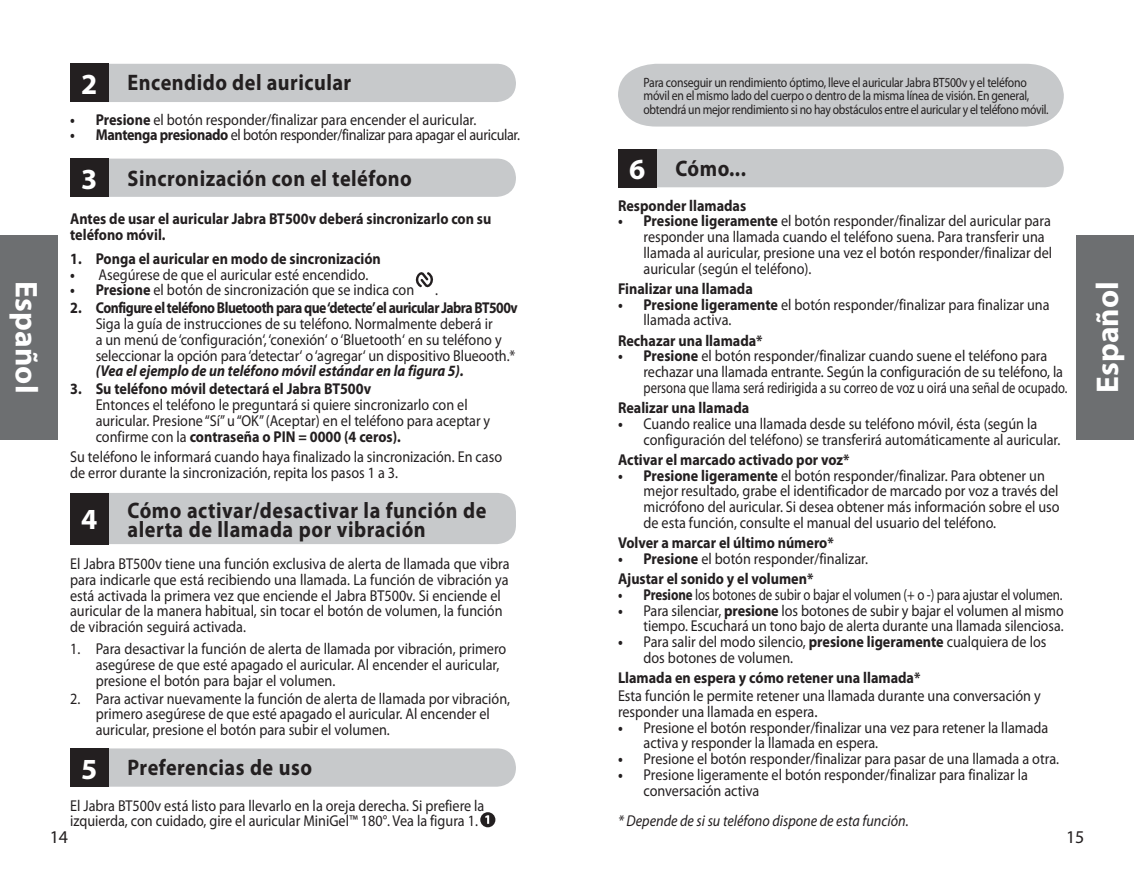
<style>
.page{position:relative;width:1134px;height:891px;background:#fff}
.page>*{position:absolute;margin:0;border:0;box-sizing:border-box;transform-origin:0 0}
.t1{font:700 31.5px "Myriad Pro";letter-spacing:.005em;color:#fff}
.t2{font:700 29.25px "Myriad Pro";color:#fff}
.t3{font:700 22.5px/19.1px "Myriad Pro";letter-spacing:.025em;color:#231f20;scale:.9 1}
.t4{font:18px "Myriad Pro";color:#231f20}
.t5{font:15.75px/15.8px "Myriad Pro";color:#231f20;scale:.9 1}
.t6{font:700 15.75px/15.8px "Myriad Pro";color:#231f20;scale:.9 1}
.t7{font:700 15.75px "Myriad Pro";letter-spacing:-.035em;color:#231f20;scale:.9 1}
.t8{font:15.75px "Myriad Pro";letter-spacing:-.025em;color:#231f20;scale:.9 1}
.t9{font:15.75px "Myriad Pro";color:#231f20;scale:.82 1}
.t10{font:italic 700 15.75px "Myriad Pro";color:#231f20;scale:.9 1}
.t11{font:italic 15.75px "Myriad Pro";color:#231f20;scale:.9 1}
.t12{font:13.5px/13.5px "Myriad Pro";letter-spacing:-.02em;color:#231f20;scale:.87 1}
.s1{font-size:29.25px;color:#fff}
.s2{font-weight:700}
.s3{font-weight:400}
.s4{font-size:16.88px}
</style>
<div class="page">
<div style="left:0;top:235px;width:57px;height:204px;background:#6d6f71"></div>
<div style="left:1077px;top:235px;width:57px;height:204px;background:#6d6f71"></div>
<div style="left:70px;top:493px;width:446px;height:51px;background:#c7c9cb;border-radius:19px"></div>
<div style="left:70px;top:493px;width:38px;height:51px;background:#231f20"></div>
<div style="left:70px;top:748px;width:446px;height:39px;background:#c7c9cb;border-radius:19px"></div>
<div style="left:70px;top:748px;width:38px;height:39px;background:#231f20"></div>
<div style="left:70px;top:159px;width:446px;height:38px;background:#c7c9cb;border-radius:19px"></div>
<div style="left:70px;top:159px;width:38px;height:38px;background:#231f20"></div>
<div style="left:70px;top:64px;width:446px;height:38px;background:#c7c9cb;border-radius:19px"></div>
<div style="left:70px;top:64px;width:38px;height:38px;background:#231f20"></div>
<div style="left:618px;top:64px;width:446px;height:63px;background:#c7c9cb"></div>
<div style="left:618px;top:149px;width:446px;height:38px;background:#c7c9cb;border-radius:19px"></div>
<div style="left:618px;top:149px;width:38px;height:38px;background:#231f20"></div>
<svg style="left:415px;top:272px;width:18px;height:16px"></svg>
<svg style="left:480px;top:812px;width:15px;height:15px"></svg>
<svg style="left:485px;top:815px;width:4px;height:9px"></svg>
<h1 class="t1" style="left:47px;top:281px;width:114px;rotate:90deg">Español</h1>
<h3 class="t3" style="left:81px;top:72px;width:302px"><span class="s1">2</span> Encendido del auricular</h3>
<p class="t5" style="left:70px;top:111px;width:451px"><span class="s2">• Presione</span> el botón responder/finalizar para encender el auricular.</p>
<p class="t8" style="left:70px;top:125px;width:500px"><span class="s2">• Mantenga presionado</span> el botón responder/finalizar para apagar el auricular.</p>
<h3 class="t3" style="left:128px;top:168px;width:318px">Sincronización con el teléfono</h3>
<p class="t6" style="left:70px;top:210px;width:470px">Antes de usar el auricular Jabra BT500v deberá sincronizarlo con su teléfono móvil.</p>
<p class="t6" style="left:70px;top:250px;width:347px">1. Ponga el auricular en modo de sincronización</p>
<p class="t5" style="left:70px;top:266px;width:331px"><span class="s2">•</span> Asegúrese de que el auricular esté encendido.</p>
<p class="t5" style="left:70px;top:282px;width:384px"><span class="s2">• Presione</span> el botón de sincronización que se indica con</p>
<p class="t5" style="left:435px;top:282px;width:3px">.</p>
<p class="t7" style="left:70px;top:298px;width:499px">2. Configure el teléfono Bluetooth para que ‘detecte’ el auricular Jabra BT500v</p>
<p class="t5" style="left:96px;top:316px;width:468px">Siga la guía de instrucciones de su teléfono. Normalmente deberá ir<br>a un menú de ‘configuración‘, ‘conexión‘ o ‘Bluetooth‘ en su teléfono y seleccionar la opción para ‘detectar‘ o ‘agregar‘ un dispositivo Blueooth.*</p>
<p class="t10" style="left:96px;top:361px;width:410px">(Vea el ejemplo de un teléfono móvil estándar en la figura 5).</p>
<p class="t6" style="left:70px;top:381px;width:336px">3. Su teléfono móvil detectará el Jabra BT500v</p>
<p class="t5" style="left:96px;top:397px;width:440px">Entonces el teléfono le preguntará si quiere sincronizarlo con el auricular. Presione “Sí” u “OK” (Aceptar) en el teléfono para aceptar y confirme con la <span class="s2">contraseña o PIN = 0000 (4 ceros).</span></p>
<p class="t5" style="left:70px;top:449px;width:482px">Su teléfono le informará cuando haya finalizado la sincronización. En caso de error durante la sincronización, repita los pasos 1 a 3.</p>
<h3 class="t3" style="left:128px;top:500px;width:400px">Cómo activar/desactivar la función de alerta de llamada por vibración</h3>
<p class="t5" style="left:70px;top:556px;width:490px">El Jabra BT500v tiene una función exclusiva de alerta de llamada que vibra para indicarle que está recibiendo una llamada. La función de vibración ya está activada la primera vez que enciende el Jabra BT500v. Si enciende el auricular de la manera habitual, sin tocar el botón de volumen, la función de vibración seguirá activada.</p>
<p class="t5" style="left:96px;top:641px;width:458px;text-indent:-26px">1. Para desactivar la función de alerta de llamada por vibración, primero asegúrese de que esté apagado el auricular. Al encender el auricular, presione el botón para bajar el volumen.</p>
<p class="t5" style="left:96px;top:690px;width:462px;text-indent:-26px">2. Para activar nuevamente la función de alerta de llamada por vibración, primero asegúrese de que esté apagado el auricular. Al encender el auricular, presione el botón para subir el volumen.</p>
<h3 class="t3" style="left:128px;top:757px;width:207px">Preferencias de uso</h3>
<p class="t5" style="left:70px;top:797px;width:462px">El Jabra BT500v está listo para llevarlo en la oreja derecha. Si prefiere la izquierda, con cuidado, gire el auricular MiniGel™ 1 80°. Vea la figura 1.</p>
<h2 class="t2" style="left:81px;top:160px;width:18px">3</h2>
<h2 class="t2" style="left:81px;top:501px;width:18px">4</h2>
<h2 class="t2" style="left:81px;top:750px;width:18px">5</h2>
<p class="t4" style="left:50px;top:826px;width:20px">1 4</p>
<p class="t12" style="left:644px;top:75px;width:466px">Para conseguir un rendimiento óptimo, lleve el auricular Jabra BT500v y el teléfono móvil en el mismo lado del cuerpo o dentro de la misma línea de visión. En general, obtendrá un mejor rendimiento si no hay obstáculos entre el auricular y el teléfono móvil.</p>
<h2 class="t2" style="left:629px;top:150px;width:18px">6</h2>
<h3 class="t3" style="left:675px;top:158px;width:80px">Cómo...</h3>
<p class="t6" style="left:618px;top:197px;width:144px">Responder llamadas</p>
<p class="t5" style="left:644px;top:213px;width:455px;text-indent:-26px"><span class="s2">• Presione ligeramente</span> el botón responder/finalizar del auricular para responder una llamada cuando el teléfono suena. Para transferir una llamada al auricular, presione una vez el botón responder/finalizar del auricular (según el teléfono).</p>
<p class="t6" style="left:618px;top:280px;width:151px">Finalizar una llamada</p>
<p class="t5" style="left:644px;top:296px;width:453px;text-indent:-26px"><span class="s2">• Presione ligeramente</span> el botón responder/finalizar para finalizar una llamada activa.</p>
<p class="t6" style="left:618px;top:332px;width:162px">Rechazar una llamada*</p>
<p class="t5" style="left:644px;top:348px;width:471px;text-indent:-26px"><span class="s2">• Presione</span> el botón responder/finalizar cuando suene el teléfono para rechazar una llamada entrante. Según la configuración de su teléfono, la persona que llama será redirigida a su correo de voz u oirá una señal de ocupado.</p>
<p class="t6" style="left:618px;top:400px;width:147px">Realizar una llamada</p>
<p class="t5" style="left:644px;top:416px;width:463px;text-indent:-26px"><span class="s2">•</span> Cuando realice una llamada desde su teléfono móvil, ésta (según la configuración del teléfono) se transferirá automáticamente al auricular.</p>
<p class="t6" style="left:618px;top:451px;width:259px">Activar el marcado activado por voz*</p>
<p class="t5" style="left:644px;top:467px;width:464px;text-indent:-26px"><span class="s2">• Presione ligeramente</span> el botón responder/finalizar. Para obtener un mejor resultado, grabe el identificador de marcado por voz a través del micrófono del auricular. Si desea obtener más información sobre el uso de esta función, consulte el manual del usuario del teléfono.</p>
<p class="t6" style="left:618px;top:535px;width:241px">Volver a marcar el último número*</p>
<p class="t6" style="left:618px;top:548px;width:278px;line-height:20.2px">• Presione <span class="s3">el botón responder/finalizar.<br></span>Ajustar el sonido y el volumen*</p>
<p class="t9" style="left:618px;top:585px;width:542px"><span class="s2">• Presione</span> los botones de subir o bajar el volumen (+ o -) para ajustar el volumen.</p>
<p class="t5" style="left:618px;top:602px;width:497px;text-align:right"><span class="s2">•</span> Para silenciar, <span class="s2">presione</span> los botones de subir y bajar el volumen al mismo tiempo. Escuchará un tono bajo de alerta durante una llamada silenciosa.</p>
<p class="t5" style="left:644px;top:634px;width:449px;text-indent:-26px"><span class="s2">•</span> Para salir del modo silencio, <span class="s2">presione ligeramente</span> cualquiera de los dos botones de volumen.</p>
<p class="t6" style="left:618px;top:670px;width:338px">Llamada en espera y cómo retener una llamada*</p>
<p class="t5" style="left:618px;top:688px;width:471px">Esta función le permite retener una llamada durante una conversación y responder una llamada en espera<span class="s4">.</span></p>
<p class="t5" style="left:644px;top:719px;width:451px;text-indent:-26px"><span class="s2">•</span> Presione el botón responder/finalizar una vez para retener la llamada activa y responder la llamada en espera.</p>
<p class="t5" style="left:618px;top:751px;width:490px"><span class="s2">•</span> Presione el botón responder/finalizar para pasar de una llamada a otra.</p>
<p class="t5" style="left:644px;top:767px;width:429px;text-indent:-26px"><span class="s2">•</span> Presione ligeramente el botón responder/finalizar para finalizar la conversación activa</p>
<p class="t11" style="left:618px;top:811px;width:324px">* Depende de si su teléfono dispone de esta función.</p>
<p class="t4" style="left:1066px;top:826px;width:20px">1 5</p>
<h1 class="t1" style="left:1087px;top:393px;width:114px;rotate:-90deg">Español</h1>
</div>
